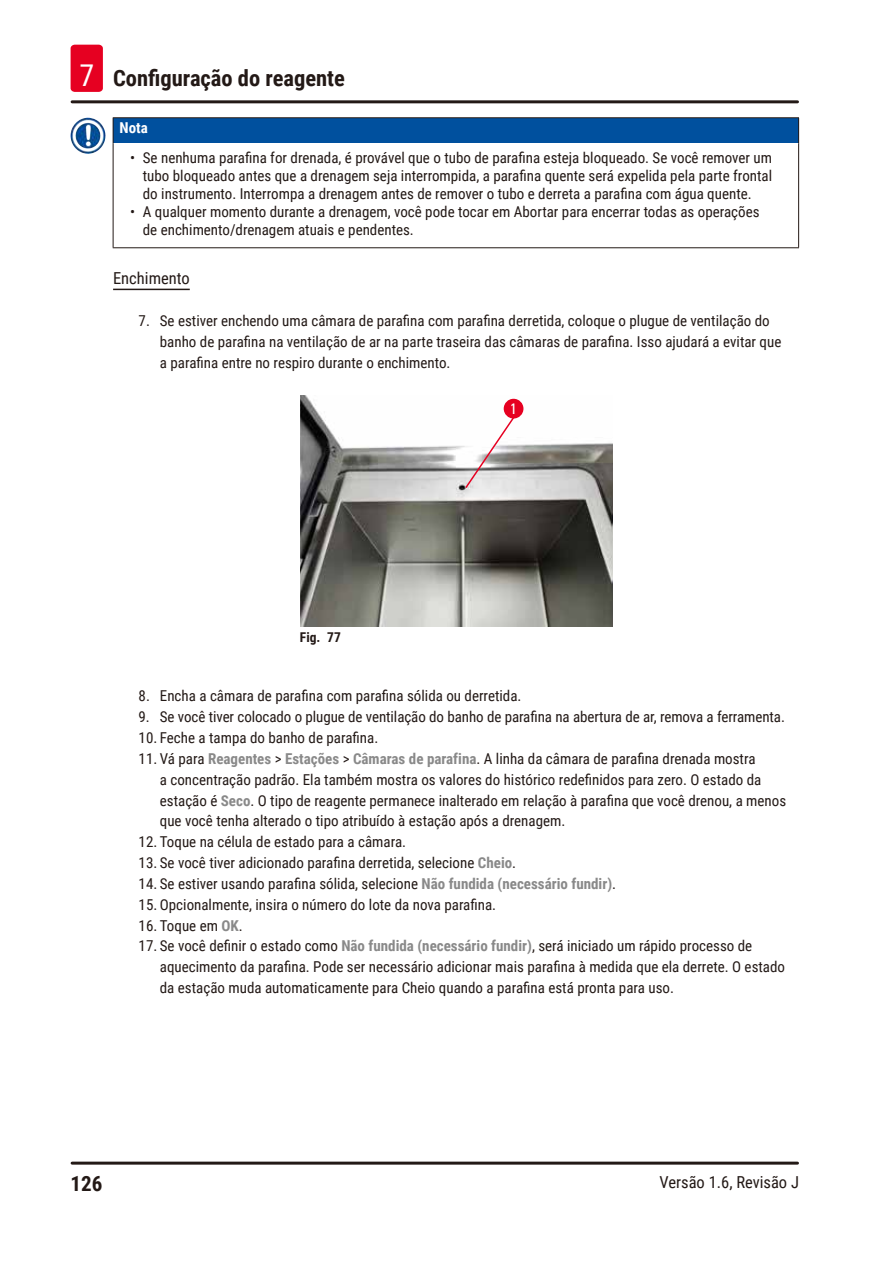
<style>
.page{position:relative;width:893px;height:1263px;background:#fff}
.page>*{position:absolute;margin:0;border:0;box-sizing:border-box;transform-origin:0 0}
.t1{font:700 22.5px "Roboto Condensed";color:#231916}
.t2{font:700 21px "Roboto Condensed";color:#231916}
.I_Topic{font:16.5px "Roboto Condensed";color:#231916}
.t3{font:15px/20.9px "Roboto Condensed";color:#231916}
.Signalword__no_use_a{font:700 15px "Roboto Condensed";color:#fff}
.t4{font:condensed 15px "Univers";color:#fff}
.t5{font:700 13.5px "Roboto Condensed";color:#231916}
.s1{font-weight:400;font-size:30px;color:#fff}
.s2{font-weight:700;color:#898989}
</style>
<div class="page">
<hr style="left:72px;top:1161px;width:725px;height:3px;background:#231916">
<hr style="left:72px;top:100px;width:725px;height:3px;background:#231916">
<div style="left:71px;top:45px;width:32px;height:47px;background:#e60021;border-radius:4px"></div>
<hr style="left:113px;top:289px;width:77px;height:1px;background:#231916">
<div style="left:113px;top:118px;width:686px;height:25px;background:#00509e"></div>
<svg style="left:113px;top:118px;width:1px;height:25px"></svg>
<hr style="left:113px;top:143px;width:1px;height:104px;background:#231916">
<hr style="left:798px;top:143px;width:1px;height:104px;background:#231916">
<hr style="left:113px;top:247px;width:686px;height:1px;background:#231916">
<hr style="left:113px;top:117px;width:686px;height:1px;background:#231916">
<svg style="left:798px;top:118px;width:1px;height:25px"></svg>
<img style="left:71px;top:118px;width:25px;height:36px">
<img style="left:300px;top:396px;width:312px;height:231px">
<svg style="left:464px;top:411px;width:55px;height:78px"></svg>
<div style="left:504px;top:399px;width:19px;height:19px;background:#e60021;border-radius:50%"></div>
<h1 class="t1" style="left:79px;top:63px;width:267px"><span class="s1">7</span> Configuração do reagente</h1>
<p class="Signalword__no_use_a" style="left:119px;top:117px;width:30px">Nota</p>
<p class="t3" style="left:143px;top:148px;width:631px;line-height:18px;text-align:justify;text-indent:-13px">• Se nenhuma parafina for drenada, é provável que o tubo de parafina esteja bloqueado. Se você remover um tubo bloqueado antes que a drenagem seja interrompida, a parafina quente será expelida pela parte frontal do instrumento. Interrompa a drenagem antes de remover o tubo e derreta a parafina com água quente.</p>
<p class="t3" style="left:143px;top:202px;width:618px;line-height:18px;text-indent:-13px">• A qualquer momento durante a drenagem, você pode tocar em Abortar para encerrar todas as operações de enchimento/drenagem atuais e pendentes.</p>
<p class="I_Topic" style="left:113px;top:267px;width:78px">Enchimento</p>
<p class="t3" style="left:160px;top:310px;width:623px;text-indent:-21px">7. Se estiver enchendo uma câmara de parafina com parafina derretida, coloque o plugue de ventilação do banho de parafina na ventilação de ar na parte traseira das câmaras de parafina. Isso ajudará a evitar que a parafina entre no respiro durante o enchimento.</p>
<p class="t5" style="left:300px;top:627px;width:42px">Fig. 77</p>
<p class="t4" style="left:510px;top:399px;width:8px">1</p>
<p class="t3" style="left:139px;top:685px;width:384px">8. Encha a câmara de parafina com parafina sólida ou derretida.</p>
<p class="t3" style="left:139px;top:706px;width:648px">9. Se você tiver colocado o plugue de ventilação do banho de parafina na abertura de ar, remova a ferramenta.</p>
<p class="t3" style="left:139px;top:727px;width:241px">10. Feche a tampa do banho de parafina.</p>
<p class="t3" style="left:160px;top:747px;width:628px;text-indent:-21px">11. Vá para <span class="s2">Reagentes</span> &gt; <span class="s2">Estações</span> &gt; <span class="s2">Câmaras de parafina</span>. A linha da câmara de parafina drenada mostra<br>a concentração padrão. Ela também mostra os valores do histórico redefinidos para zero. O estado da estação é <span class="s2">Seco</span>. O tipo de reagente permanece inalterado em relação à parafina que você drenou, a menos que você tenha alterado o tipo atribuído à estação após a drenagem.</p>
<p class="t3" style="left:139px;top:831px;width:269px">12. Toque na célula de estado para a câmara.</p>
<p class="t3" style="left:139px;top:852px;width:379px">13. Se você tiver adicionado parafina derretida, selecione <span class="s2">Cheio</span>.</p>
<p class="t3" style="left:139px;top:872px;width:479px">14. Se estiver usando parafina sólida, selecione <span class="s2">Não fundida (necessário fundir)</span>.</p>
<p class="t3" style="left:139px;top:893px;width:359px">15. Opcionalmente, insira o número do lote da nova parafina.</p>
<p class="t3" style="left:139px;top:914px;width:106px">16. Toque em <span class="s2">OK</span>.</p>
<p class="t3" style="left:160px;top:935px;width:627px;text-indent:-21px">17. Se você definir o estado como <span class="s2">Não fundida (necessário fundir)</span>, será iniciado um rápido processo de aquecimento da parafina. Pode ser necessário adicionar mais parafina à medida que ela derrete. O estado da estação muda automaticamente para Cheio quando a parafina está pronta para uso.</p>
<h2 class="t2" style="left:71px;top:1169px;width:33px">126</h2>
<p class="I_Topic" style="left:660px;top:1170px;width:141px">Versão 1.6, Revisão J</p>
</div>
